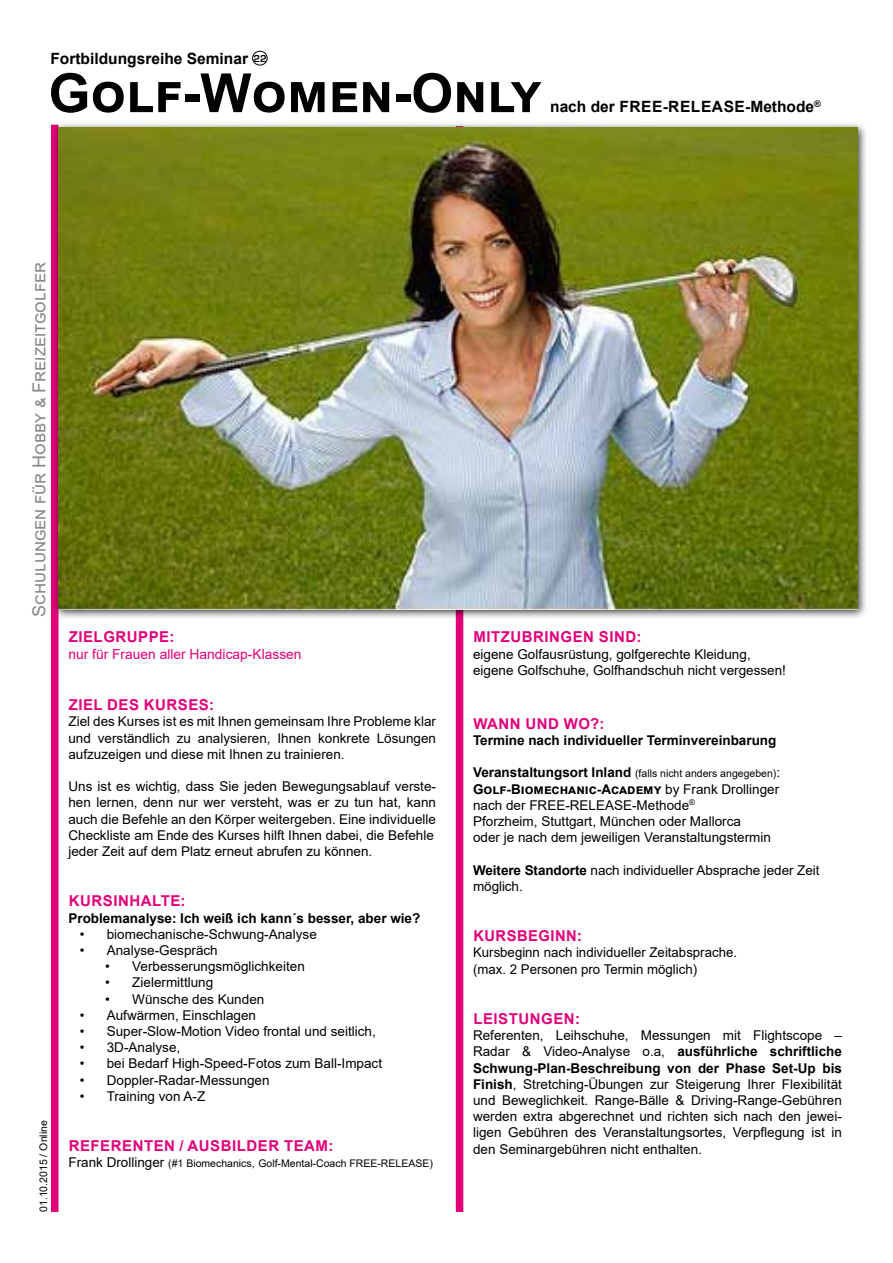
<style>
.page{position:relative;width:893px;height:1263px;background:#fff}
.page>*{position:absolute;margin:0;border:0;box-sizing:border-box;transform-origin:0 0}
.t1{font:700 54px "Arial";color:#000}
.t2{font:18px "Arial";color:#87888a}
.t3{font:700 15.6px "Arial";color:#000}
.t4{font:700 15px "Arial";letter-spacing:.035em;color:#e2007a}
.t5{font:13.8px "Arial";color:#e2007a}
.t6{font:13.5px/16.2px "Arial";color:#000}
.t7{font:700 13.5px "Arial";color:#000}
.t8{font:10.5px "Arial";color:#000}
.s1{font-size:13.5px}
.s2{font-weight:700;font-size:13.5px}
.s3{font-weight:700}
</style>
<div class="page">
<div style="left:252px;top:51px;width:15px;height:14px;border:1px solid #000;border-radius:50%"></div>
<div style="left:51px;top:125px;width:8px;height:1087px;background:#e2007a"></div>
<div style="left:456px;top:126px;width:7px;height:1086px;background:#e2007a"></div>
<div style="left:53px;top:121px;width:815px;height:498px;background:#000;opacity:.75"></div>
<img style="left:59px;top:128px;width:799px;height:481px">
<p class="t3" style="left:50px;top:48px;width:218px">Fortbildungsreihe Seminar <sup>22</sup></p>
<h1 class="t1" style="left:48px;top:55px;width:495px">Golf-Women-Only</h1>
<p class="t3" style="left:550px;top:96px;width:272px">nach der FREE-RELEASE-Methode<sup>®</sup></p>
<h2 class="t2" style="left:27px;top:617px;width:356px;rotate:-90deg">Schulungen für Hobby &amp; Freizeitgolfer</h2>
<p class="t8" style="left:36px;top:1212px;width:93px;rotate:-90deg">01.10.2015 / Online</p>
<p class="t4" style="left:69px;top:626px;width:107px">ZIELGRUPPE:</p>
<p class="t5" style="left:68px;top:645px;width:235px">nur für Frauen aller Handicap-Klassen</p>
<p class="t4" style="left:69px;top:694px;width:147px">ZIEL DES KURSES:</p>
<p class="t6" style="left:68px;top:713px;width:369px;text-align:justify">Ziel des Kurses ist es mit Ihnen gemeinsam Ihre Probleme klar und verständlich zu analysieren, Ihnen konkrete Lösungen aufzuzeigen und diese mit Ihnen zu trainieren.</p>
<p class="t6" style="left:68px;top:778px;width:369px">Uns ist es wichtig, dass Sie jeden Bewegungsablauf verste&shy;hen lernen, denn nur wer versteht, was er zu tun hat, kann auch die Befehle an den Körper weitergeben. Eine individuelle Checkliste am Ende des Kurses hilft Ihnen dabei, die Befehle jeder Zeit auf dem Platz erneut abrufen zu können.</p>
<p class="t4" style="left:69px;top:890px;width:118px">KURSINHALTE:</p>
<p class="t7" style="left:68px;top:908px;width:353px">Problemanalyse: Ich weiß ich kann´s besser, aber wie?</p>
<p class="t6" style="left:80px;top:926px;width:239px">• biomechanische-Schwung-Analyse</p>
<p class="t6" style="left:80px;top:942px;width:140px">• Analyse-Gespräch</p>
<p class="t6" style="left:105px;top:958px;width:201px">• Verbesserungsmöglichkeiten</p>
<p class="t6" style="left:105px;top:974px;width:110px">• Zielermittlung</p>
<p class="t6" style="left:105px;top:990px;width:161px">• Wünsche des Kunden</p>
<p class="t6" style="left:80px;top:1007px;width:178px">• Aufwärmen, Einschlagen</p>
<p class="t6" style="left:80px;top:1023px;width:298px">• Super-Slow-Motion Video frontal und seitlich,</p>
<p class="t6" style="left:80px;top:1039px;width:102px">• 3D-Analyse,</p>
<p class="t6" style="left:80px;top:1055px;width:304px">• bei Bedarf High-Speed-Fotos zum Ball-Impact</p>
<p class="t6" style="left:80px;top:1071px;width:191px">• Doppler-Radar-Messungen</p>
<p class="t6" style="left:80px;top:1088px;width:127px">• Training von A-Z</p>
<p class="t4" style="left:69px;top:1135px;width:266px">REFERENTEN / AUSBILDER TEAM:</p>
<p class="t8" style="left:68px;top:1156px;width:366px"><span class="s1">Frank Drollinger</span> (#1 Biomechanics, Golf-Mental-Coach FREE-RELEASE)</p>
<p class="t4" style="left:473px;top:626px;width:170px">MITZUBRINGEN SIND:</p>
<p class="t6" style="left:473px;top:646px;width:314px">eigene Golfausrüstung, golfgerechte Kleidung, eigene Golfschuhe, Golfhandschuh nicht vergessen!</p>
<p class="t4" style="left:473px;top:713px;width:133px">WANN UND WO?:</p>
<p class="t7" style="left:473px;top:731px;width:305px">Termine nach individueller Terminvereinbarung</p>
<p class="t8" style="left:473px;top:766px;width:309px"><span class="s2">Veranstaltungsort Inland</span> (falls nicht anders angegeben)<span class="s1">:</span></p>
<p class="t6" style="left:473px;top:781px;width:308px"><span class="s3">Golf-Biomechanic-Academy</span> by Frank Drollinger nach der FREE-RELEASE-Methode<sup>®<br></sup>Pforzheim, Stuttgart, München oder Mallorca<br>oder je nach dem jeweiligen Veranstaltungstermin</p>
<p class="t6" style="left:473px;top:862px;width:348px"><span class="s3">Weitere Standorte</span> nach individueller Absprache jeder Zeit möglich.</p>
<p class="t4" style="left:473px;top:925px;width:110px">KURSBEGINN:</p>
<p class="t6" style="left:473px;top:944px;width:265px">Kursbeginn nach individueller Zeitabsprache. (max. 2 Personen pro Termin möglich)</p>
<p class="t4" style="left:473px;top:1008px;width:108px">LEISTUNGEN:</p>
<p class="t6" style="left:473px;top:1027px;width:370px;text-align:justify">Referenten, Leihschuhe, Messungen mit Flightscope – Radar &amp; Video-Analyse o.a, <span class="s3">ausführliche schriftliche Schwung-Plan-Beschreibung von der Phase Set-Up bis Finish</span>, Stretching-Übungen zur Steigerung Ihrer Flexibilität und Beweglichkeit. Range-Bälle &amp; Driving-Range-Gebühren werden extra abgerechnet und richten sich nach den jewei&shy;ligen Gebühren des Veranstaltungsortes, Verpflegung ist in den Seminargebühren nicht enthalten.</p>
</div>
